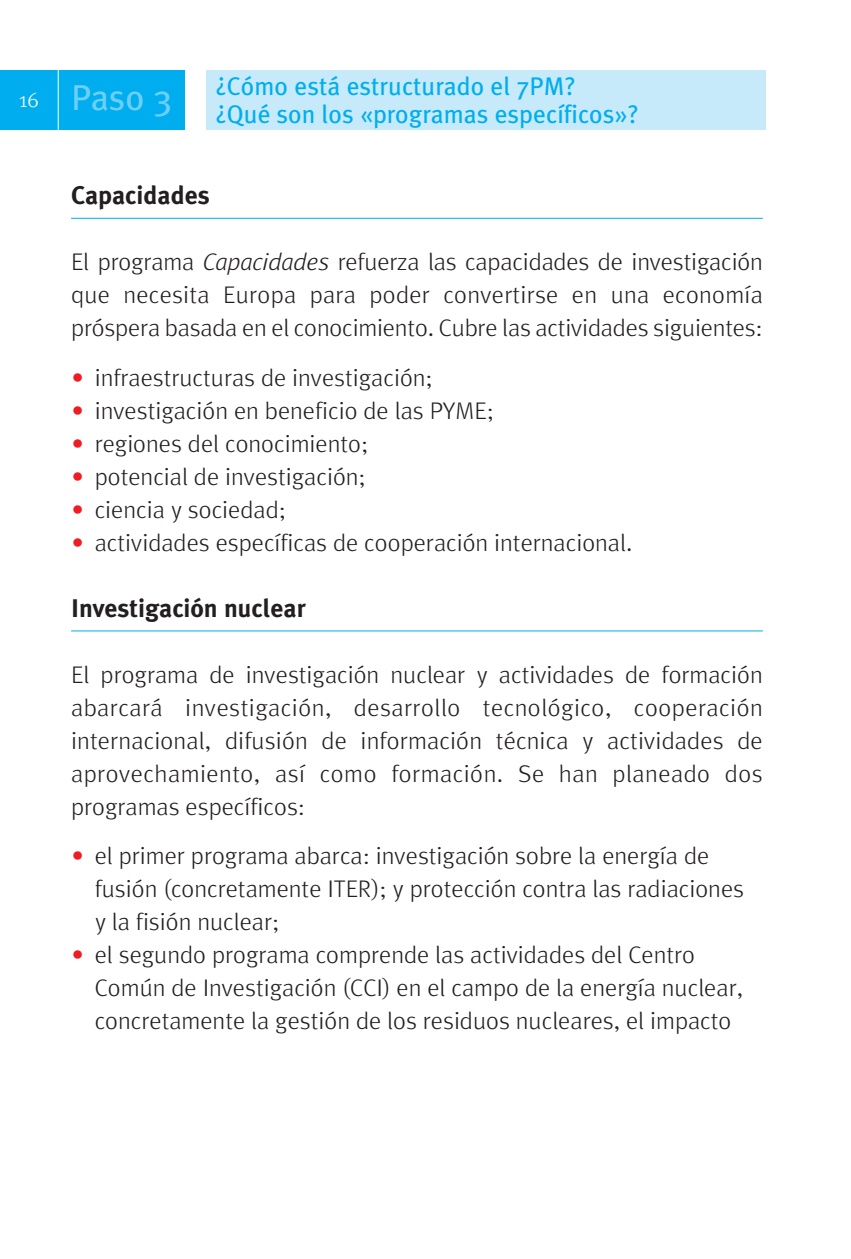
<style>
.page{position:relative;width:851px;height:1259px;background:#fff}
.page>*{position:absolute;margin:0;border:0;box-sizing:border-box;transform-origin:0 0}
.t1{font:36px "Meta Plus";color:#6bcff6}
.t2{font:25.5px/28.5px "Meta Plus";color:#00aeef}
.t3{font:700 25.5px "Meta Plus";color:#231f20}
.t4{font:300 24px/33px "Meta";color:#231f20;text-align:justify}
.t5{font:300 21px "Meta";color:#fff}
.s1{font-style:italic}
.s2{font-family:"Meta Plus";font-weight:400;font-style:italic;color:#ee1d23}
</style>
<div class="page">
<div style="left:206px;top:70px;width:559px;height:60px;background:#c6eafa"></div>
<div style="left:0;top:70px;width:185px;height:60px;background:#00aeef"></div>
<hr style="left:58px;top:61px;width:1px;height:85px;background:#fff">
<hr style="left:71px;top:218px;width:691px;height:1px;background:#00aeef">
<hr style="left:71px;top:630px;width:691px;height:1px;background:#00aeef">
<p class="t5" style="left:19px;top:92px;width:21px">16</p>
<h1 class="t1" style="left:71px;top:84px;width:103px">Paso 3</h1>
<p class="t2" style="left:216px;top:73px;width:424px">¿Cómo está estructurado el 7PM?<br>¿Qué son los «programas específicos»?</p>
<p class="t3" style="left:71px;top:185px;width:140px">Capacidades</p>
<p class="t4" style="left:71px;top:247px;width:693px">El programa <span class="s1">Capacidades</span> refuerza las capacidades de investigación que necesita Europa para poder convertirse en una economía próspera basada en el conocimiento. Cubre las actividades siguientes:</p>
<p class="t4" style="left:71px;top:363px;width:363px"><span class="s2">•</span> infraestructuras de investigación;</p>
<p class="t4" style="left:71px;top:396px;width:424px"><span class="s2">•</span> investigación en beneficio de las PYME;</p>
<p class="t4" style="left:71px;top:429px;width:299px"><span class="s2">•</span> regiones del conocimiento;</p>
<p class="t4" style="left:71px;top:462px;width:296px"><span class="s2">•</span> potencial de investigación;</p>
<p class="t4" style="left:71px;top:495px;width:216px"><span class="s2">•</span> ciencia y sociedad;</p>
<p class="t4" style="left:71px;top:528px;width:563px"><span class="s2">•</span> actividades específicas de cooperación internacional.</p>
<p class="t3" style="left:71px;top:598px;width:236px">Investigación nuclear</p>
<p class="t4" style="left:71px;top:660px;width:693px">El programa de investigación nuclear y actividades de formación abarcará investigación, desarrollo tecnológico, cooperación internacional, difusión de información técnica y actividades de aprovechamiento, así como formación. Se han planeado dos programas específicos:</p>
<p class="t4" style="left:95px;top:841px;width:650px;text-align:left;text-indent:-24px"><span class="s2">•</span> el primer programa abarca: investigación sobre la energía de fusión (concretamente ITER); y protección contra las radiaciones y la fisión nuclear;</p>
<p class="t4" style="left:95px;top:940px;width:649px;text-align:left;text-indent:-24px"><span class="s2">•</span> el segundo programa comprende las actividades del Centro<br>Común de Investigación (CCI) en el campo de la energía nuclear, concretamente la gestión de los residuos nucleares, el impacto</p>
</div>
